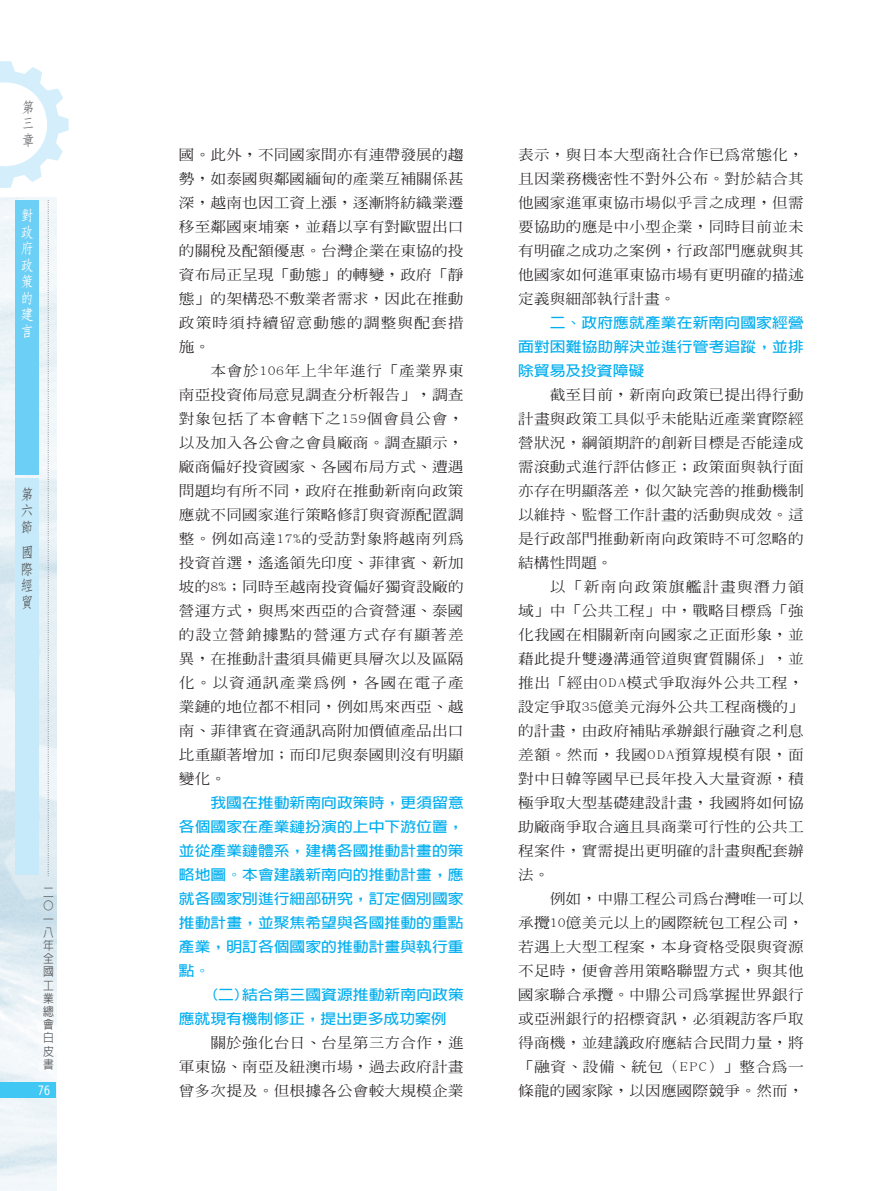
<style>
.page{position:relative;width:893px;height:1191px;background:#fff}
.page>*{position:absolute;margin:0;border:0;box-sizing:border-box;transform-origin:0 0}
.t1{font:700 15px/16.5px "AR Fang Song B5";color:#fff;text-align:justify;scale:.9 1}
.t2{font:700 15px/16.5px "AR Fang Song B5";color:#57585a;text-align:justify;scale:.9 1}
.t3{font:700 15px/16.5px "AR Fang Song B5";color:#6c6d70;text-align:justify;scale:.9 1}
.t4{font:500 14.1px/24px "AR Ming B5";letter-spacing:.01em;color:#231f20;text-align:justify;scale:1.11 1}
.t5{font:700 14.1px/24px "AR Hei B5";letter-spacing:.005em;color:#00aeef;text-align:justify;scale:1.11 1}
.t6{font:500 12px/13.2px "AR Hei B5";color:#57585a;text-align:justify;scale:.9 1}
.t7{font:700 12px "AR Hei B5";color:#fff}
</style>
<div class="page">
<svg style="left:0;top:61px;width:69px;height:127px"></svg>
<img style="left:0;top:198px;width:57px;height:993px">
<svg style="left:48px;top:200px;width:1px;height:676px"></svg>
<div style="left:0;top:1082px;width:56px;height:16px;background:#40c7f4"></div>
<div style="left:15px;top:199px;width:24px;height:275px;background:#6bcff6"></div>
<div style="left:15px;top:478px;width:24px;height:396px;background:#c6eafa"></div>
<p class="t3" style="left:21px;top:99px;width:15px">第三章</p>
<p class="t1" style="left:21px;top:207px;width:16px">對政府政策的建言</p>
<p class="t2" style="left:21px;top:485px;width:15px">第六節</p>
<p class="t2" style="left:21px;top:544px;width:15px">國際經貿</p>
<p class="t6" style="left:43px;top:886px;width:13px">二〇一八年全國工業總會白皮書</p>
<p class="t7" style="left:38px;top:1084px;width:13px">76</p>
<p class="t4" style="left:179px;top:142px;width:258px">國。此外，不同國家間亦有連帶發展的趨勢，如泰國與鄰國緬甸的產業互補關係甚深，越南也因工資上漲，逐漸將紡織業遷移至鄰國柬埔寨，並藉以享有對歐盟出口的關稅及配額優惠。台灣企業在東協的投資布局正呈現「動態」的轉變，政府「靜態」的架構恐不敷業者需求，因此在推動政策時須持續留意動態的調整與配套措施。</p>
<p class="t4" style="left:179px;top:358px;width:258px;text-indent:32px">本會於106年上半年進行「產業界東南亞投資佈局意見調查分析報告」，調查對象包括了本會轄下之159個會員公會，以及加入各公會之會員廠商。調查顯示，廠商偏好投資國家、各國布局方式、遭遇問題均有所不同，政府在推動新南向政策應就不同國家進行策略修訂與資源配置調整。例如高達17%的受訪對象將越南列為投資首選，遙遙領先印度、菲律賓、新加坡的8%；同時至越南投資偏好獨資設廠的營運方式，與馬來西亞的合資營運、泰國的設立營銷據點的營運方式存有顯著差異，在推動計畫須具備更具層次以及區隔化。以資通訊產業為例，各國在電子產業鏈的地位都不相同，例如馬來西亞、越南、菲律賓在資通訊高附加價值產品出口比重顯著增加；而印尼與泰國則沒有明顯變化。</p>
<p class="t5" style="left:179px;top:790px;width:258px;text-indent:32px">我國在推動新南向政策時，更須留意各個國家在產業鏈扮演的上中下游位置，並從產業鏈體系，建構各國推動計畫的策略地圖。本會建議新南向的推動計畫，應就各國家別進行細部研究，訂定個別國家推動計畫，並聚焦希望與各國推動的重點產業，明訂各個國家的推動計畫與執行重點。</p>
<p class="t5" style="left:179px;top:982px;width:258px;text-indent:32px">(二)結合第三國資源推動新南向政策應就現有機制修正，提出更多成功案例</p>
<p class="t4" style="left:179px;top:1030px;width:258px;text-indent:32px">關於強化台日、台星第三方合作，進軍東協、南亞及紐澳市場，過去政府計畫曾多次提及。但根據各公會較大規模企業</p>
<p class="t4" style="left:518px;top:142px;width:259px">表示，與日本大型商社合作已為常態化，且因業務機密性不對外公布。對於結合其他國家進軍東協市場似乎言之成理，但需要協助的應是中小型企業，同時目前並未有明確之成功之案例，行政部門應就與其他國家如何進軍東協市場有更明確的描述定義與細部執行計畫。</p>
<p class="t5" style="left:518px;top:310px;width:259px;text-indent:32px">二、政府應就產業在新南向國家經營面對困難協助解決並進行管考追蹤，並排除貿易及投資障礙</p>
<p class="t4" style="left:518px;top:382px;width:259px;text-indent:32px">截至目前，新南向政策已提出得行動計畫與政策工具似乎未能貼近產業實際經營狀況，綱領期許的創新目標是否能達成需滾動式進行評估修正；政策面與執行面亦存在明顯落差，似欠缺完善的推動機制以維持、監督工作計畫的活動與成效。這是行政部門推動新南向政策時不可忽略的結構性問題。</p>
<p class="t4" style="left:518px;top:574px;width:259px;text-indent:32px">以「新南向政策旗艦計畫與潛力領域」中「公共工程」中，戰略目標為「強化我國在相關新南向國家之正面形象，並藉此提升雙邊溝通管道與實質關係」，並推出「經由ODA模式爭取海外公共工程，設定爭取35億美元海外公共工程商機的」的計畫，由政府補貼承辦銀行融資之利息差額。然而，我國ODA預算規模有限，面對中日韓等國早已長年投入大量資源，積極爭取大型基礎建設計畫，我國將如何協助廠商爭取合適且具商業可行性的公共工程案件，實需提出更明確的計畫與配套辦法。</p>
<p class="t4" style="left:518px;top:886px;width:259px;text-indent:32px">例如，中鼎工程公司為台灣唯一可以承攬10億美元以上的國際統包工程公司，若遇上大型工程案，本身資格受限與資源不足時，便會善用策略聯盟方式，與其他國家聯合承攬。中鼎公司為掌握世界銀行或亞洲銀行的招標資訊，必須親訪客戶取得商機，並建議政府應結合民間力量，將「融資、設備、統包（EPC）」整合為一條龍的國家隊，以因應國際競爭。然而，</p>
</div>
